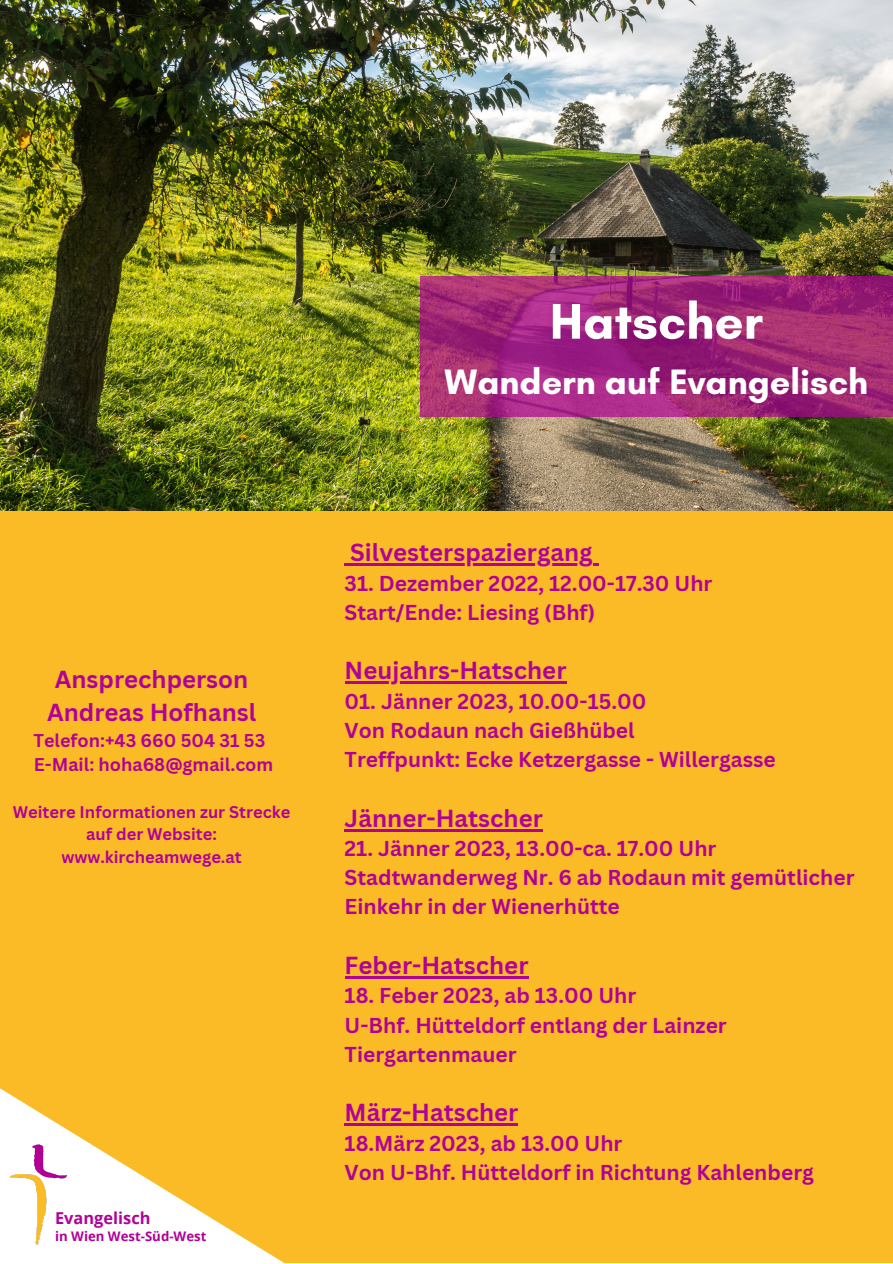
<style>
.page{position:relative;width:893px;height:1264px;background:#fff}
.page>*{position:absolute;margin:0;border:0;box-sizing:border-box;transform-origin:0 0}
.t1{font:700 51px "Glacial Indifference";color:#fff}
.t2{font:700 36px "Glacial Indifference";color:#fff}
.t3{font:700 24px/32.5px "Canva Sans";color:#b10297;text-align:center}
.t4{font:700 21px/29.2px "Canva Sans";color:#b10297}
.t5{font:700 18px/24.8px "Canva Sans";color:#b10297}
.t6{font:700 16.5px/22.5px "Canva Sans";color:#b10297;text-align:center}
.t7{font:700 16.35px "Open Sans";color:#b10297}
.t8{font:700 13.2px "Open Sans";color:#b10297}
</style>
<div class="page">
<div style="left:0;top:510px;width:892px;height:752px;background:#fbbb26"></div>
<svg style="left:0;top:978px;width:491px;height:284px"></svg>
<img style="left:10px;top:1144px;width:57px;height:100px">
<img style="left:0;top:0;width:892px;height:510px">
<svg style="left:420px;top:276px;width:472px;height:141px;background:#a02778"></svg>
<svg style="left:344px;top:563px;width:6px;height:3px"></svg>
<hr style="left:350px;top:563px;width:242px;height:3px;background:#b10297">
<svg style="left:593px;top:563px;width:5px;height:3px"></svg>
<hr style="left:344px;top:681px;width:222px;height:3px;background:#b10297">
<hr style="left:344px;top:829px;width:199px;height:2px;background:#b10297">
<hr style="left:344px;top:976px;width:184px;height:2px;background:#b10297">
<hr style="left:344px;top:1123px;width:174px;height:2px;background:#b10297">
<h1 class="t1" style="left:549px;top:290px;width:215px">Hatscher</h1>
<h2 class="t2" style="left:444px;top:359px;width:425px">Wandern auf Evangelisch</h2>
<p class="t3" style="left:47px;top:662px;width:210px">Ansprechperson<br>Andreas Hofhansl</p>
<p class="t5" style="left:33px;top:727px;width:241px">Telefon:+43 660 504 31 53<br>E-Mail: hoha68@gmail.com</p>
<p class="t6" style="left:13px;top:799px;width:279px">Weitere Informationen zur Strecke auf der Website: www.kircheamwege.at</p>
<p class="t7" style="left:55px;top:1206px;width:97px">Evangelisch</p>
<p class="t8" style="left:55px;top:1227px;width:153px">in Wien West-Süd-West</p>
<p class="t3" style="left:350px;top:535px;width:244px">Silvesterspaziergang</p>
<p class="t4" style="left:344px;top:568px;width:369px">31. Dezember 2022, 12.00-17.30 Uhr<br>Start/Ende: Liesing (Bhf)</p>
<p class="t3" style="left:344px;top:654px;width:223px">Neujahrs-Hatscher</p>
<p class="t4" style="left:344px;top:686px;width:432px">01. Jänner 2023, 10.00-15.00<br>Von Rodaun nach Gießhübel<br>Treffpunkt: Ecke Ketzergasse - Willergasse</p>
<p class="t3" style="left:344px;top:801px;width:200px">Jänner-Hatscher</p>
<p class="t4" style="left:344px;top:833px;width:511px">21. Jänner 2023, 13.00-ca. 17.00 Uhr<br>Stadtwanderweg Nr. 6 ab Rodaun mit gemütlicher<br>Einkehr in der Wienerhütte</p>
<p class="t3" style="left:344px;top:948px;width:185px">Feber-Hatscher</p>
<p class="t4" style="left:344px;top:980px;width:383px">18. Feber 2023, ab 13.00 Uhr<br>U-Bhf. Hütteldorf entlang der Lainzer<br>Tiergartenmauer</p>
<p class="t3" style="left:344px;top:1095px;width:175px">März-Hatscher</p>
<p class="t4" style="left:344px;top:1127px;width:471px">18.März 2023, ab 13.00 Uhr<br>Von U-Bhf. Hütteldorf in Richtung Kahlenberg</p>
</div>
